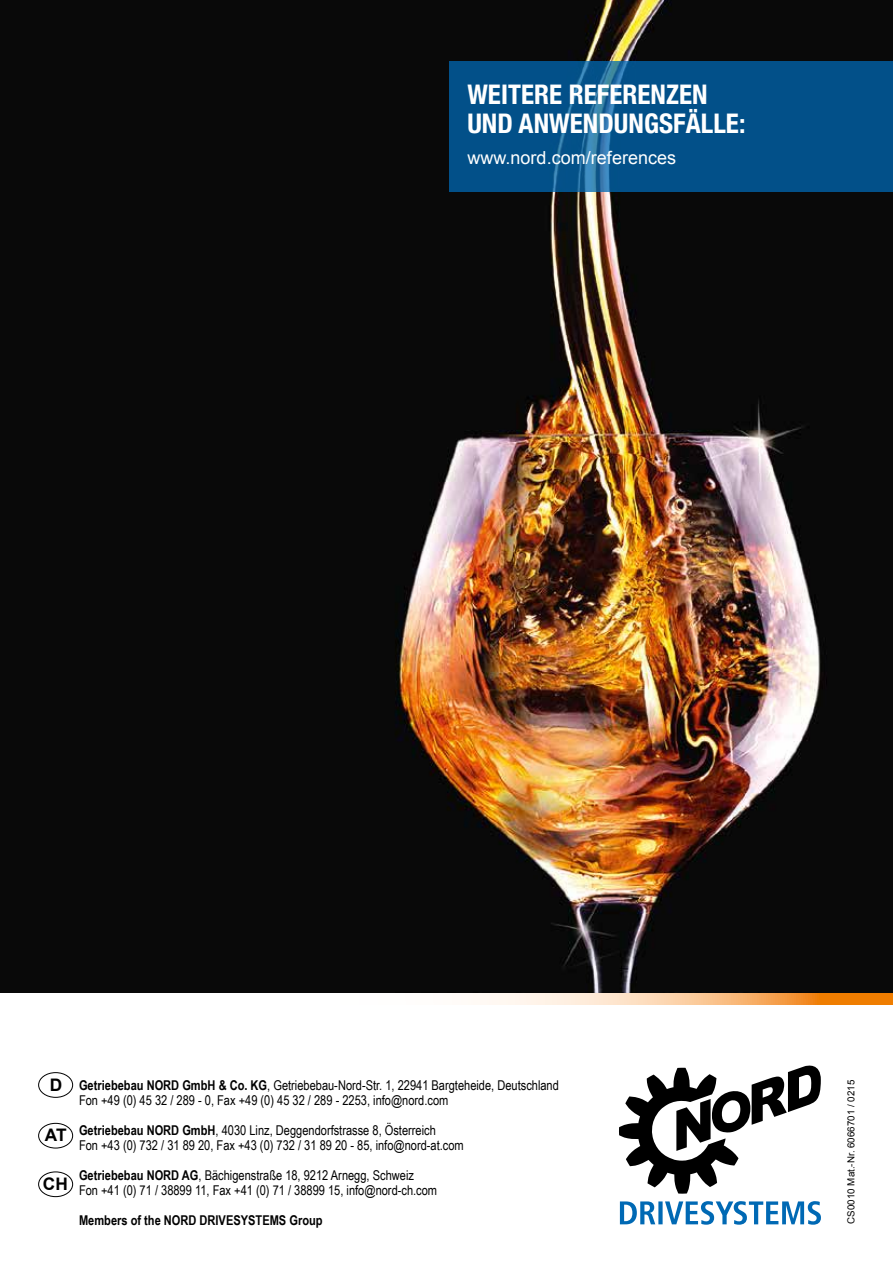
<style>
.page{position:relative;width:893px;height:1263px;background:#fff}
.page>*{position:absolute;margin:0;border:0;box-sizing:border-box;transform-origin:0 0}
.t1{font:700 condensed 27px/28.8px "Helvetica Neue";color:#fff}
.t2{font:18px "Arial";color:#fff}
.t3{font:700 17.25px "Arial";color:#000}
.t4{font:13.5px/15px "Arial Narrow";color:#000}
.t5{font:700 13.5px "Arial Narrow";color:#000}
.t6{font:9.75px "Arial";color:#000}
.s1{font-weight:700}
</style>
<div class="page">
<svg style="left:480px;top:993px;width:413px;height:12px;background:#f8c189"></svg>
<svg style="left:619px;top:1065px;width:202px;height:129px"></svg>
<svg style="left:620px;top:1201px;width:201px;height:24px"></svg>
<img style="left:0;top:0;width:893px;height:993px">
<div style="left:449px;top:61px;width:444px;height:131px;background:#025089"></div>
<div style="left:38px;top:1072px;width:35px;height:26px;border:1px solid #000;border-radius:50%"></div>
<div style="left:38px;top:1123px;width:35px;height:25px;border:1px solid #000;border-radius:50%"></div>
<div style="left:38px;top:1171px;width:35px;height:26px;border:1px solid #000;border-radius:50%"></div>
<h1 class="t1" style="left:467px;top:79px;width:280px">WEITERE REFERENZEN<br>UND ANWENDUNGSFÄLLE:</h1>
<h2 class="t2" style="left:467px;top:146px;width:210px">www.nord.com/references</h2>
<p class="t3" style="left:50px;top:1073px;width:14px">D</p>
<p class="t3" style="left:45px;top:1124px;width:23px">AT</p>
<p class="t3" style="left:43px;top:1172px;width:26px">CH</p>
<p class="t4" style="left:79px;top:1077px;width:481px"><span class="s1">Getriebebau NORD GmbH &amp; Co. KG</span>, Getriebebau-Nord-Str. 1, 22941 Bargteheide, Deutschland<br>Fon +49 (0) 45 32 / 289 - 0, Fax +49 (0) 45 32 / 289 - 2253, info@nord.com</p>
<p class="t4" style="left:79px;top:1122px;width:386px"><span class="s1">Getriebebau NORD GmbH</span>, 4030 Linz, Deggendorfstrasse 8, Österreich<br>Fon +43 (0) 732 / 31 89 20, Fax +43 (0) 732 / 31 89 20 - 85, info@nord-at.com</p>
<p class="t4" style="left:79px;top:1167px;width:360px"><span class="s1">Getriebebau NORD AG</span>, Bächigenstraße 18, 9212 Arnegg, Schweiz<br>Fon +41 (0) 71 / 38899 11, Fax +41 (0) 71 / 38899 15, info@nord-ch.com</p>
<p class="t5" style="left:79px;top:1210px;width:245px">Members of the NORD DRIVESYSTEMS Group</p>
<p class="t6" style="left:844px;top:1223px;width:145px;rotate:-90deg">CS0010 Mat.-Nr. 6066701 / 0215</p>
</div>
